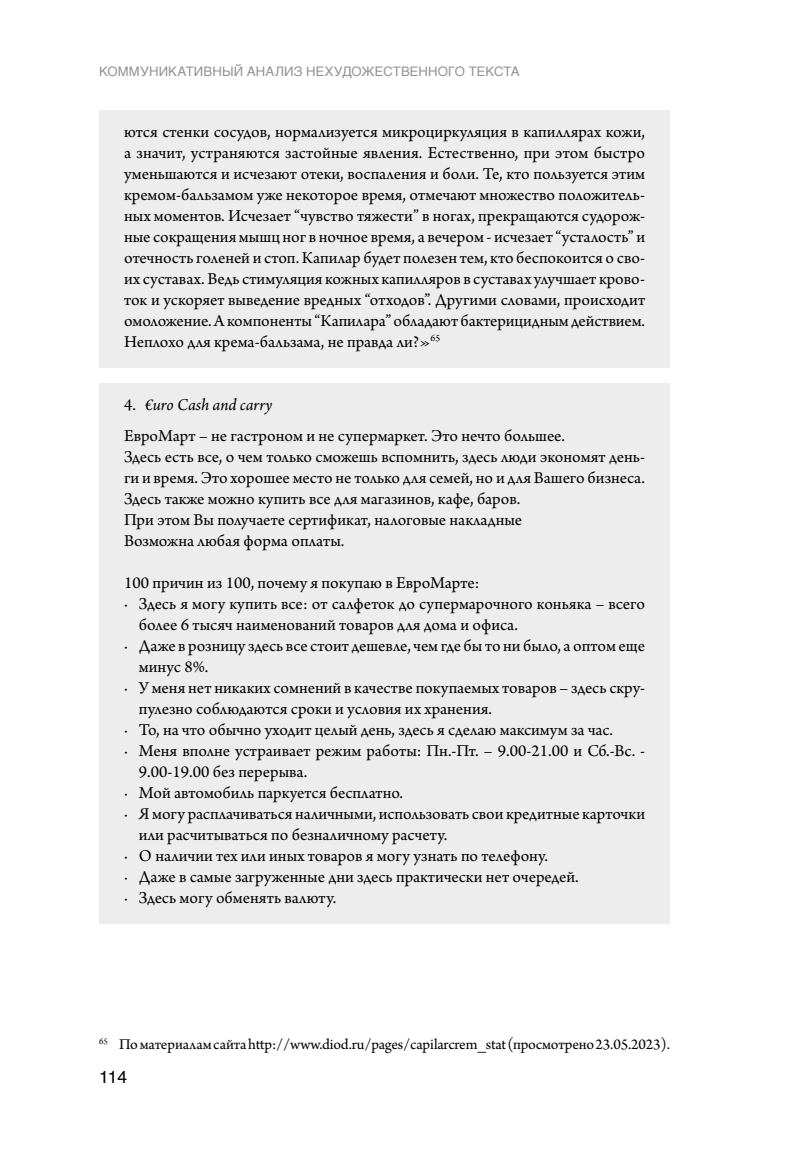
<style>
.page{position:relative;width:794px;height:1166px;background:#fff}
.page>*{position:absolute;margin:0;border:0;box-sizing:border-box;transform-origin:0 0}
.t1{font:17.5px/21px "Arno Pro";color:#000}
.t2{font:17.5px "Helvetica";color:#000}
.t3{font:15.75px "Arno Pro";letter-spacing:-.01em;color:#000}
.t4{font:13.12px "Helvetica";letter-spacing:.01em;color:#929292}
.s1{font-style:italic}
</style>
<div class="page">
<div style="left:99px;top:110px;width:571px;height:258px;background:#ededed"></div>
<div style="left:99px;top:383px;width:571px;height:48px;background:#ededed"></div>
<div style="left:99px;top:414px;width:571px;height:48px;background:#ededed"></div>
<div style="left:99px;top:435px;width:571px;height:69px;background:#ededed"></div>
<div style="left:99px;top:498px;width:571px;height:48px;background:#ededed"></div>
<div style="left:99px;top:540px;width:571px;height:48px;background:#ededed"></div>
<div style="left:99px;top:582px;width:571px;height:69px;background:#ededed"></div>
<div style="left:99px;top:624px;width:571px;height:69px;background:#ededed"></div>
<div style="left:99px;top:666px;width:571px;height:69px;background:#ededed"></div>
<div style="left:99px;top:729px;width:571px;height:69px;background:#ededed"></div>
<div style="left:99px;top:792px;width:571px;height:69px;background:#ededed"></div>
<div style="left:99px;top:855px;width:571px;height:48px;background:#ededed"></div>
<div style="left:99px;top:876px;width:571px;height:48px;background:#ededed"></div>
<p class="t4" style="left:99px;top:61px;width:422px">КОММУНИКАТИВНЫЙ АНАЛИЗ НЕХУДОЖЕСТВЕННОГО ТЕКСТА</p>
<p class="t1" style="left:124px;top:122px;width:522px;text-align:justify">ются стенки сосудов, нормализуется микроциркуляция в капиллярах кожи, а значит, устраняются застойные явления. Естественно, при этом быстро уменьшаются и исчезают отеки, воспаления и боли. Те, кто пользуется этим кремом-бальзамом уже некоторое время, отмечают множество положитель&shy;ных моментов. Исчезает “чувство тяжести” в ногах, прекращаются судорож&shy;ные сокращения мышц ног в ночное время, а вечером - исчезает “усталость” и отечность голеней и стоп. Капилар будет полезен тем, кто беспокоится о сво&shy;их суставах. Ведь стимуляция кожных капилляров в суставах улучшает крово&shy;ток и ускоряет выведение вредных “отходов”. Другими словами, происходит омоложение. А компоненты “Капилара” обладают бактерицидным действием.<br>Неплохо для крема-бальзама, не правда ли?»<sup>65</sup></p>
<p class="t1" style="left:124px;top:390px;width:442px;line-height:31px">4. <span class="s1">€uro Cash and carry<br></span>ЕвроМарт – не гастроном и не супермаркет. Это нечто большее.</p>
<p class="t1" style="left:124px;top:447px;width:522px">Здесь есть все, о чем только сможешь вспомнить, здесь люди экономят день&shy;ги и время. Это хорошее место не только для семей, но и для Вашего бизнеса.<br>Здесь также можно купить все для магазинов, кафе, баров.<br>При этом Вы получаете сертификат, налоговые накладные<br>Возможна любая форма оплаты.</p>
<p class="t1" style="left:124px;top:573px;width:357px">100 причин из 100, почему я покупаю в ЕвроМарте:</p>
<p class="t1" style="left:124px;top:594px;width:522px">· Здесь я могу купить все: от салфеток до супермарочного коньяка – всего</p>
<p class="t1" style="left:139px;top:615px;width:380px">более 6 тысяч наименований товаров для дома и офиса.</p>
<p class="t1" style="left:124px;top:636px;width:522px">· Даже в розницу здесь все стоит дешевле, чем где бы то ни было, а оптом еще</p>
<p class="t1" style="left:139px;top:657px;width:71px">минус 8%.</p>
<p class="t1" style="left:124px;top:678px;width:522px">· У меня нет никаких сомнений в качестве покупаемых товаров – здесь скру-</p>
<p class="t1" style="left:139px;top:699px;width:354px">пулезно соблюдаются сроки и условия их хранения.</p>
<p class="t1" style="left:124px;top:720px;width:490px">· То, на что обычно уходит целый день, здесь я сделаю максимум за час.</p>
<p class="t1" style="left:124px;top:741px;width:523px">· Меня вполне устраивает режим работы: Пн.-Пт. – 9.00-21.00 и Сб.-Вс. -</p>
<p class="t1" style="left:139px;top:762px;width:170px">9.00-19.00 без перерыва.</p>
<p class="t1" style="left:124px;top:783px;width:280px">· Мой автомобиль паркуется бесплатно.</p>
<p class="t1" style="left:124px;top:804px;width:522px">· Я могу расплачиваться наличными, использовать свои кредитные карточки</p>
<p class="t1" style="left:139px;top:825px;width:310px">или расчитываться по безналичному расчету.</p>
<p class="t1" style="left:124px;top:846px;width:425px">· О наличии тех или иных товаров я могу узнать по телефону.</p>
<p class="t1" style="left:124px;top:867px;width:456px">· Даже в самые загруженные дни здесь практически нет очередей.</p>
<p class="t1" style="left:124px;top:888px;width:214px">· Здесь могу обменять валюту.</p>
<p class="t3" style="left:99px;top:1035px;width:572px"><sup>65</sup> По материалам сайта http://www.diod.ru/pages/capilarcrem_stat (просмотрено 23.05.2023).</p>
<p class="t2" style="left:99px;top:1063px;width:29px">114</p>
</div>
